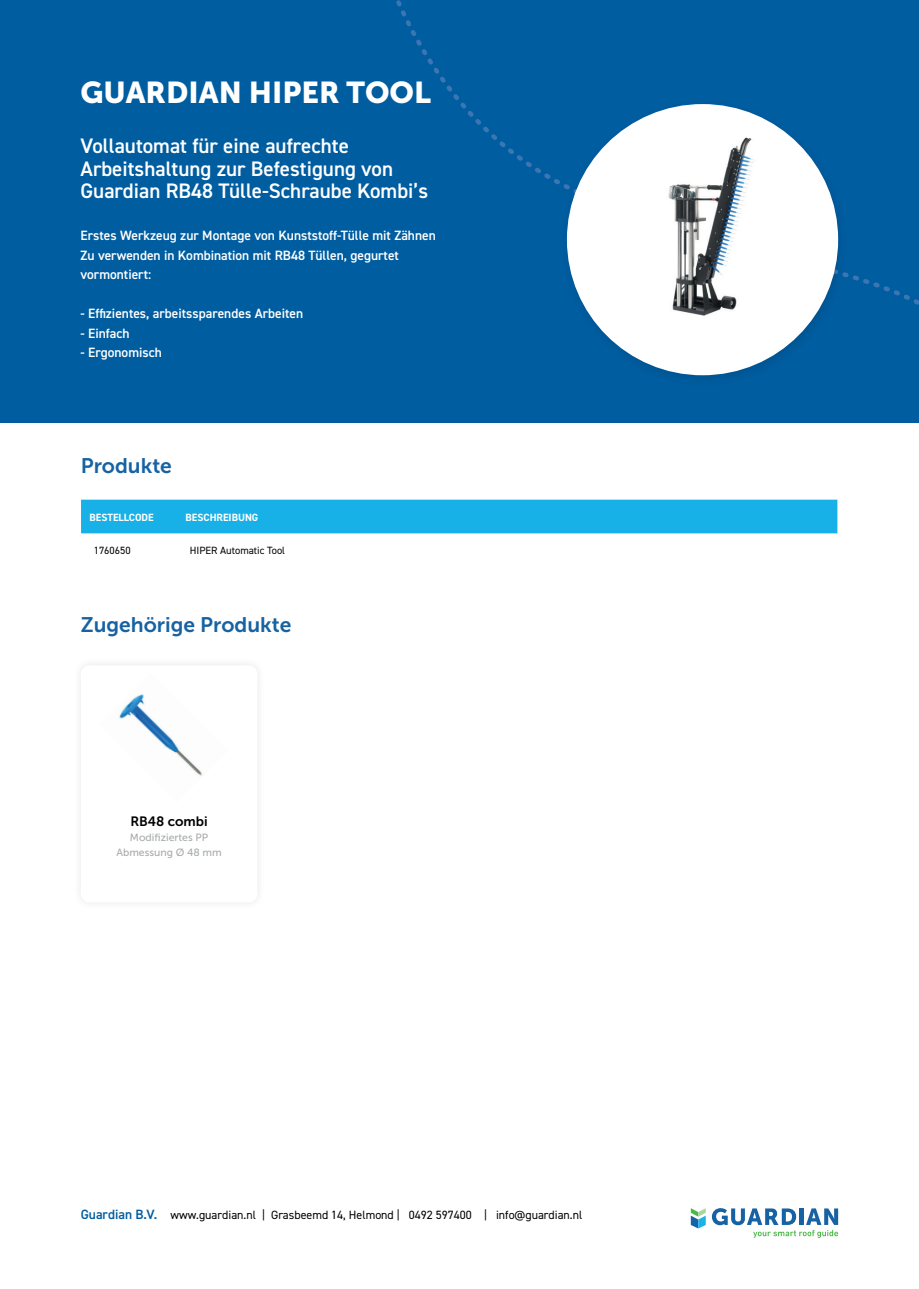
<style>
.page{position:relative;width:919px;height:1289px;background:#fff}
.page>*{position:absolute;margin:0;border:0;box-sizing:border-box;transform-origin:0 0}
.t1{font:30px "Museo Sans 900";color:#fff}
.t2{font:600 21px/22.5px "DIN2014";color:#fff}
.t3{font:21px "Museo Sans 700";color:#1662a2}
.t4{font:600 13.5px/19.5px "DIN2014";color:#fff}
.t5{font:13.5px "Museo Sans 700";color:#000001}
.t6{font:12px "DIN2014";color:#000001}
.t7{font:10.5px/15px "Museo Sans 500";color:#a9acac;text-align:center}
.t8{font:10.5px "DIN2014";color:#000001}
.t9{font:700 10.5px "DIN2014";color:#fff}
.s1{font-weight:600;font-size:13.5px;color:#005da0}
</style>
<div class="page">
<div style="left:0;top:0;width:918px;height:422px;background:#005da0"></div>
<svg style="left:396px;top:0;width:164px;height:185px"></svg>
<svg style="left:853px;top:275px;width:65px;height:30px"></svg>
<div style="left:567px;top:104px;width:271px;height:271px;background:#fff;border-radius:50%"></div>
<div style="left:81px;top:499px;width:756px;height:34px;background:#18b1e7"></div>
<div style="left:72px;top:657px;width:194px;height:253px;background:#fbfbfb"></div>
<div style="left:81px;top:665px;width:176px;height:237px;background:#fff;border-radius:9px"></div>
<svg style="left:711px;top:1208px;width:127px;height:29px"></svg>
<svg style="left:690px;top:1208px;width:15px;height:20px"></svg>
<img style="left:119px;top:694px;width:84px;height:82px">
<img style="left:668px;top:137px;width:87px;height:179px">
<h1 class="t1" style="left:80px;top:76px;width:352px">GUARDIAN HIPER TOOL</h1>
<h2 class="t2" style="left:80px;top:134px;width:349px">Vollautomat für eine aufrechte<br>Arbeitshaltung zur Befestigung von<br>Guardian RB48 Tülle-Schraube Kombi’s</h2>
<p class="t4" style="left:80px;top:226px;width:357px">Erstes Werkzeug zur Montage von Kunststoff-Tülle mit Zähnen<br>Zu verwenden in Kombination mit RB48 Tüllen, gegurtet vormontiert:</p>
<p class="t4" style="left:80px;top:304px;width:224px">- Effizientes, arbeitssparendes Arbeiten</p>
<p class="t4" style="left:80px;top:323px;width:51px">- Einfach</p>
<p class="t4" style="left:80px;top:343px;width:83px">- Ergonomisch</p>
<h2 class="t3" style="left:81px;top:453px;width:93px">Produkte</h2>
<p class="t9" style="left:90px;top:510px;width:66px">BESTELLCODE</p>
<p class="t9" style="left:185px;top:510px;width:74px">BESCHREIBUNG</p>
<p class="t8" style="left:94px;top:544px;width:38px">1760650</p>
<p class="t8" style="left:190px;top:544px;width:97px">HIPER Automatic Tool</p>
<h2 class="t3" style="left:81px;top:612px;width:212px">Zugehörige Produkte</h2>
<p class="t5" style="left:130px;top:814px;width:79px">RB48 combi</p>
<p class="t7" style="left:116px;top:830px;width:107px">Modifiziertes PP<br>Abmessung Ø 48 mm</p>
<p class="t6" style="left:81px;top:1206px;width:503px"><span class="s1">Guardian B.V.</span> www.guardian.nl | Grasbeemd 14, Helmond | 0492 597400 | info@guardian.nl</p>
</div>
